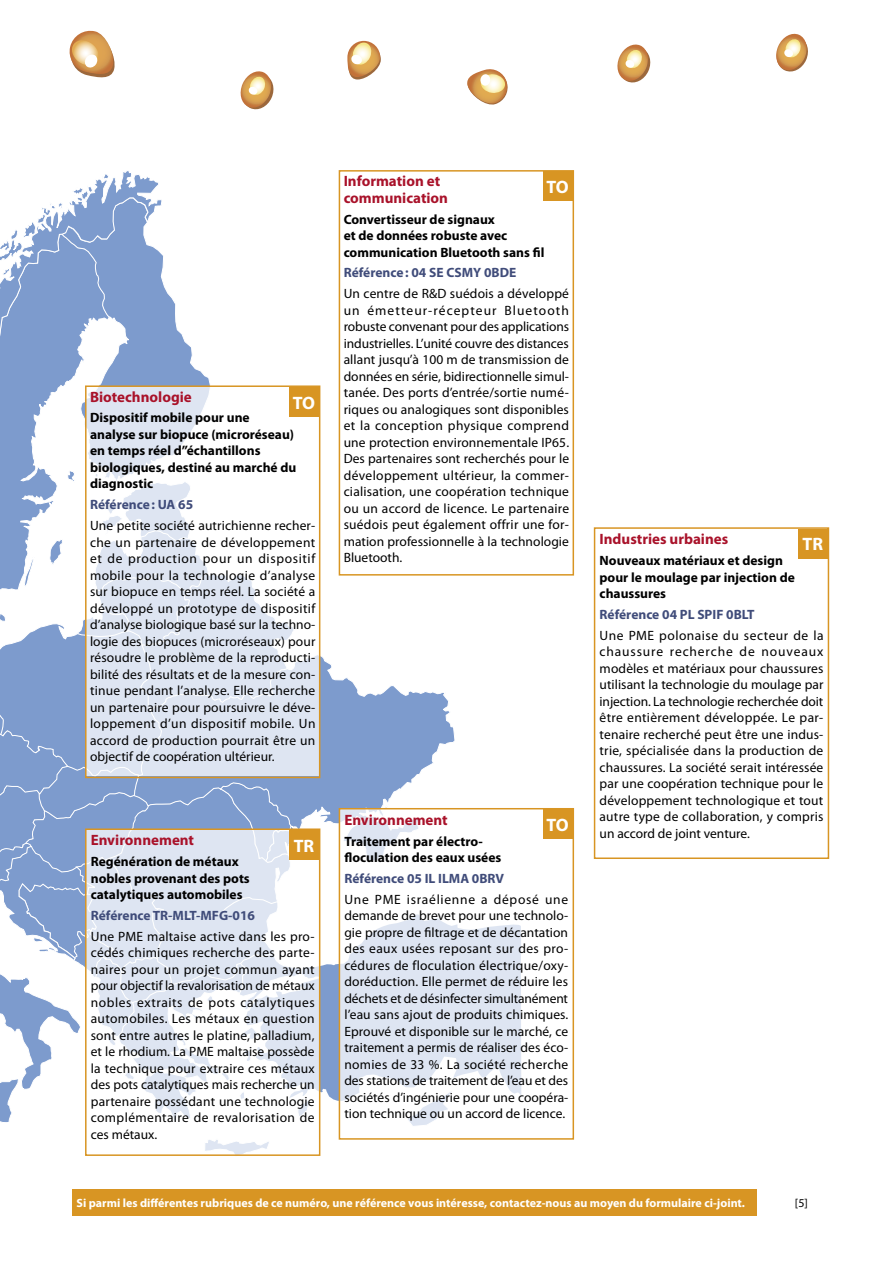
<style>
.page{position:relative;width:893px;height:1263px;background:#fff}
.page>*{position:absolute;margin:0;border:0;box-sizing:border-box;transform-origin:0 0}
.t1{font:700 18px "Myriad Pro";letter-spacing:-.03em;color:#fff}
.t2{font:700 15px/16.5px "Myriad Pro";color:#a9122a}
.t3{font:13.5px/16.5px "Myriad Pro";letter-spacing:.005em;color:#000;text-align:justify}
.t4{font:700 13.5px/16.5px "Myriad Pro";color:#000}
.t5{font:700 13.5px "Myriad Pro";color:#404c7a}
.t6{font:700 12px "Myriad Pro";color:#fff}
.t7{font:12px "Myriad Pro";color:#000}
</style>
<div class="page">
<svg style="left:240px;top:71px;width:34px;height:38px"></svg>
<svg style="left:617px;top:44px;width:34px;height:39px"></svg>
<svg style="left:776px;top:34px;width:32px;height:38px"></svg>
<svg style="left:347px;top:41px;width:34px;height:39px"></svg>
<svg style="left:70px;top:31px;width:45px;height:47px"></svg>
<svg style="left:467px;top:69px;width:41px;height:36px"></svg>
<svg style="left:320px;top:914px;width:19px;height:187px;fill:#7d9bcd"></svg>
<svg style="left:310px;top:654px;width:145px;height:209px"></svg>
<svg style="left:0;top:171px;width:310px;height:952px"></svg>
<svg style="left:88px;top:831px;width:229px;height:322px;fill:#dee5f2"></svg>
<svg style="left:342px;top:811px;width:180px;height:315px;fill:#dee5f2"></svg>
<svg style="left:88px;top:388px;width:229px;height:387px;fill:#dee5f2"></svg>
<div style="left:72px;top:1190px;width:685px;height:26px;background:#d89523"></div>
<div style="left:339px;top:170px;width:235px;height:406px;border:2px solid #d89523"></div>
<div style="left:543px;top:172px;width:30px;height:29px;background:#d89523"></div>
<div style="left:85px;top:385px;width:235px;height:393px;border:2px solid #d89523"></div>
<div style="left:289px;top:387px;width:30px;height:30px;background:#d89523"></div>
<div style="left:85px;top:828px;width:235px;height:328px;border:2px solid #d89523"></div>
<div style="left:289px;top:830px;width:30px;height:30px;background:#d89523"></div>
<div style="left:339px;top:808px;width:235px;height:332px;border:2px solid #d89523"></div>
<div style="left:543px;top:809px;width:30px;height:30px;background:#d89523"></div>
<div style="left:594px;top:527px;width:235px;height:332px;border:2px solid #d89523"></div>
<div style="left:798px;top:529px;width:30px;height:30px;background:#d89523"></div>
<p class="t2" style="left:90px;top:389px;width:103px">Biotechnologie</p>
<p class="t4" style="left:90px;top:410px;width:208px">Dispositif mobile pour une analyse sur biopuce (microréseau) en temps réel d’’échantillons biologiques, destiné au marché du diagnostic</p>
<p class="t5" style="left:90px;top:497px;width:105px">Référence : UA 65</p>
<p class="t3" style="left:90px;top:517px;width:227px">Une petite société autrichienne recher&shy;che un partenaire de développement et de production pour un dispositif mobile pour la technologie d’analyse sur biopuce en temps réel. La société a développé un prototype de dispositif d’analyse biologique basé sur la techno&shy;logie des biopuces (microréseaux) pour résoudre le problème de la reproducti&shy;bilité des résultats et de la mesure con&shy;tinue pendant l’analyse. Elle recherche un partenaire pour poursuivre le déve&shy;loppement d’un dispositif mobile. Un accord de production pourrait être un objectif de coopération ultérieur.</p>
<h1 class="t1" style="left:293px;top:392px;width:24px">TO</h1>
<p class="t2" style="left:91px;top:832px;width:105px">Environnement</p>
<p class="t4" style="left:91px;top:854px;width:161px">Regénération de métaux nobles provenant des pots catalytiques automobiles</p>
<p class="t5" style="left:91px;top:908px;width:166px">Référence TR-MLT-MFG-016</p>
<p class="t3" style="left:91px;top:928px;width:225px">Une PME maltaise active dans les pro&shy;cédés chimiques recherche des parte&shy;naires pour un projet commun ayant pour objectif la revalorisation de métaux nobles extraits de pots catalytiques automobiles. Les métaux en question sont entre autres le platine, palladium, et le rhodium. La PME maltaise possède la technique pour extraire ces métaux des pots catalytiques mais recherche un partenaire possédant une technologie complémentaire de revalorisation de ces métaux.</p>
<h1 class="t1" style="left:294px;top:835px;width:22px">TR</h1>
<p class="t2" style="left:344px;top:173px;width:106px">Information et communication</p>
<p class="t4" style="left:344px;top:211px;width:202px">Convertisseur de signaux<br>et de données robuste avec communication Bluetooth sans fil</p>
<p class="t5" style="left:344px;top:265px;width:174px">Référence : 04 SE CSMY 0BDE</p>
<p class="t3" style="left:344px;top:286px;width:227px">Un centre de R&amp;D suédois a développé un émetteur-récepteur Bluetooth robuste convenant pour des applications industrielles. L’unité couvre des distances allant jusqu’à 100 m de transmission de données en série, bidirectionnelle simul&shy;tanée. Des ports d’entrée/sortie numé&shy;riques ou analogiques sont disponibles et la conception physique comprend une protection environnementale IP65.<br>Des partenaires sont recherchés pour le développement ultérieur, la commer&shy;cialisation, une coopération technique ou un accord de licence. Le partenaire suédois peut également offrir une for&shy;mation professionnelle à la technologie Bluetooth.</p>
<h1 class="t1" style="left:547px;top:177px;width:24px">TO</h1>
<p class="t2" style="left:344px;top:812px;width:105px">Environnement</p>
<p class="t4" style="left:344px;top:833px;width:158px">Traitement par électro&shy;floculation des eaux usées</p>
<p class="t5" style="left:344px;top:871px;width:161px">Référence 05 IL ILMA 0BRV</p>
<p class="t3" style="left:344px;top:891px;width:225px">Une PME israélienne a déposé une demande de brevet pour une technolo&shy;gie propre de filtrage et de décantation des eaux usées reposant sur des pro&shy;cédures de floculation électrique/oxy&shy;doréduction. Elle permet de réduire les déchets et de désinfecter simultanément l’eau sans ajout de produits chimiques.<br>Eprouvé et disponible sur le marché, ce traitement a permis de réaliser des éco&shy;nomies de 33 %. La société recherche des stations de traitement de l’eau et des sociétés d’ingénierie pour une coopéra&shy;tion technique ou un accord de licence.</p>
<h1 class="t1" style="left:547px;top:815px;width:24px">TO</h1>
<p class="t2" style="left:600px;top:531px;width:130px">Industries urbaines</p>
<p class="t4" style="left:600px;top:552px;width:197px">Nouveaux matériaux et design pour le moulage par injection de chaussures</p>
<p class="t5" style="left:600px;top:607px;width:157px">Référence 04 PL SPIF 0BLT</p>
<p class="t3" style="left:600px;top:627px;width:225px">Une PME polonaise du secteur de la chaussure recherche de nouveaux modèles et matériaux pour chaussures utilisant la technologie du moulage par injection. La technologie recherchée doit être entièrement développée. Le par&shy;tenaire recherché peut être une indus&shy;trie, spécialisée dans la production de chaussures. La société serait intéressée par une coopération technique pour le développement technologique et tout autre type de collaboration, y compris un accord de joint venture.</p>
<h1 class="t1" style="left:802px;top:534px;width:22px">TR</h1>
<p class="t6" style="left:77px;top:1196px;width:670px">Si parmi les différentes rubriques de ce numéro, une référence vous intéresse, contactez-nous au moyen du formulaire ci-joint.</p>
<p class="t7" style="left:795px;top:1196px;width:14px">[5]</p>
</div>
